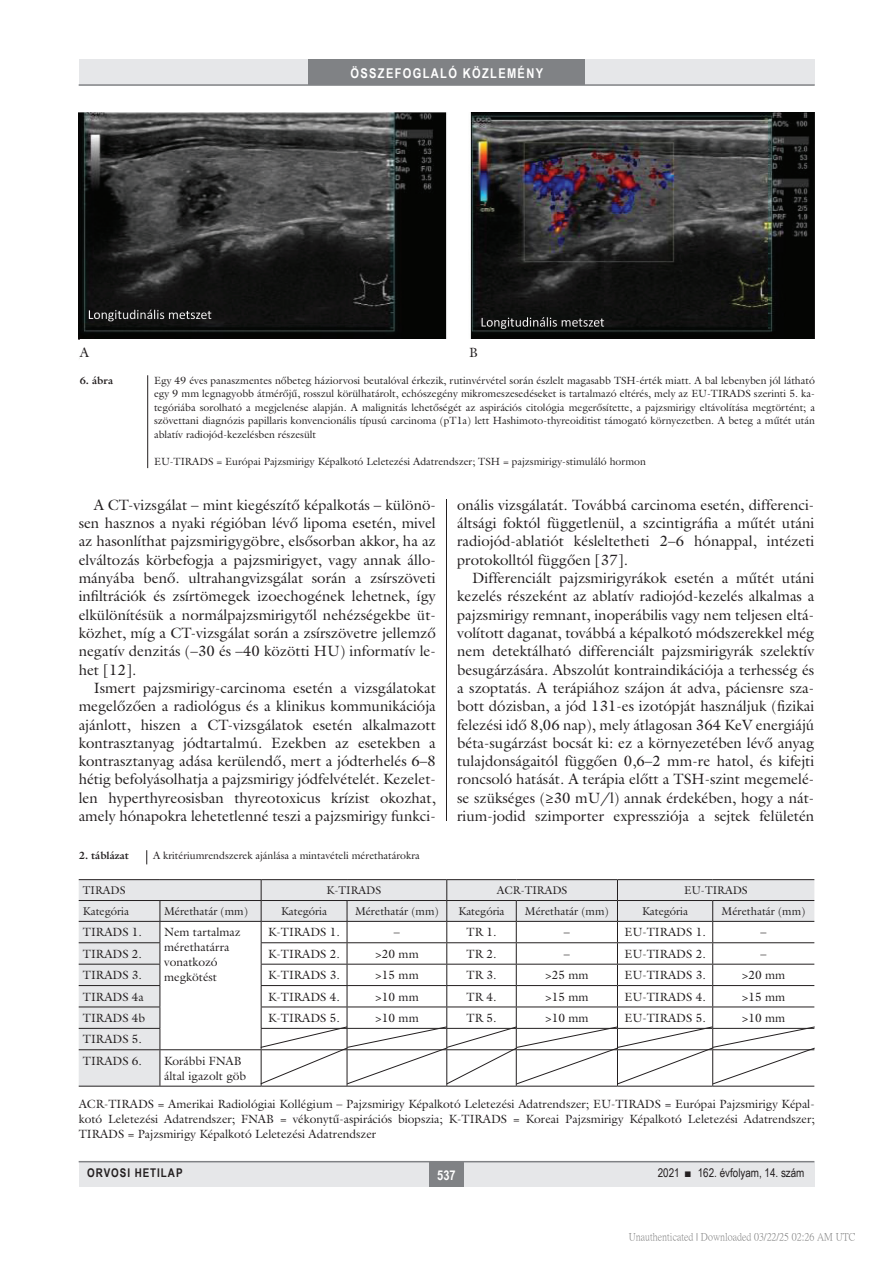
<style>
.page{position:relative;width:893px;height:1263px;background:#fff}
.page>*{position:absolute;margin:0;border:0;box-sizing:border-box;transform-origin:0 0}
.Body_Text{font:15px/18.3px "Galliard Reg";color:#231f20;text-align:justify}
.body-s{font:15px/18.3px "Galliard Reg";color:#231f20;text-align:justify}
.t1{font:700 13.5px "Arial Narrow";letter-spacing:.1em;color:#fff}
.roviditesek_cim{font:13.5px "Galliard Reg";color:#231f20}
.tabla{font:12px/15px "Galliard Reg";color:#231f20}
.tompa_8_10{font:12px/15px "Galliard Reg";color:#231f20;text-align:justify}
.t2{font:12px "Arial Narrow";color:#231f20}
.t3{font:700 12px "Arial Narrow";letter-spacing:.08em;color:#231f20}
.tablafej{font:11.25px "Galliard Reg";color:#231f20}
.kepalairas2{font:10.5px/13.5px "Galliard Reg";color:#231f20;text-align:justify}
.t4{font:10.5px "P Ming Li U";color:rgb(0 0 0/.5)}
.kepalairas1{font:700 10.5px "Galliard Reg";color:#231f20}
</style>
<div class="page">
<div style="left:79px;top:1161px;width:735px;height:25px;background:#e6e7e9"></div>
<div style="left:429px;top:1161px;width:34px;height:25px;background:#808285"></div>
<hr style="left:79px;top:1161px;width:735px;height:1px;background:#808285">
<div style="left:79px;top:60px;width:735px;height:25px;background:#e6e7e9"></div>
<div style="left:308px;top:60px;width:277px;height:25px;background:#808285"></div>
<hr style="left:79px;top:84px;width:736px;height:2px;background:#808285">
<hr style="left:446px;top:111px;width:1px;height:1026px;background:#231f20">
<div style="left:79px;top:821px;width:736px;height:316px;background:#fff"></div>
<svg style="left:146px;top:850px;width:1px;height:14px"></svg>
<hr style="left:79px;top:1086px;width:81px;height:1px;background:#231f20">
<hr style="left:160px;top:1086px;width:101px;height:1px;background:#231f20">
<hr style="left:261px;top:1086px;width:86px;height:1px;background:#231f20">
<hr style="left:347px;top:1086px;width:100px;height:1px;background:#231f20">
<hr style="left:447px;top:1086px;width:69px;height:1px;background:#231f20">
<hr style="left:516px;top:1086px;width:101px;height:1px;background:#231f20">
<hr style="left:617px;top:1086px;width:96px;height:1px;background:#231f20">
<hr style="left:713px;top:1086px;width:101px;height:1px;background:#231f20">
<hr style="left:79px;top:879px;width:81px;height:1px;background:#231f20">
<hr style="left:160px;top:879px;width:101px;height:1px;background:#231f20">
<hr style="left:261px;top:879px;width:86px;height:1px;background:#231f20">
<hr style="left:347px;top:879px;width:100px;height:1px;background:#231f20">
<hr style="left:447px;top:879px;width:69px;height:1px;background:#231f20">
<hr style="left:516px;top:879px;width:101px;height:1px;background:#231f20">
<hr style="left:617px;top:879px;width:96px;height:1px;background:#231f20">
<hr style="left:713px;top:879px;width:101px;height:1px;background:#231f20">
<svg style="left:79px;top:880px;width:736px;height:206px"></svg>
<div style="left:79px;top:111px;width:736px;height:264px;background:#fff"></div>
<img style="left:79px;top:112px;width:736px;height:247px">
<div style="left:80px;top:375px;width:735px;height:124px;background:#fff"></div>
<hr style="left:147px;top:375px;width:1px;height:93px;background:#231f20">
<div style="left:80px;top:339px;width:734px;height:27px;background:#fff"></div>
<p class="t1" style="left:350px;top:63px;width:194px">ÖSSZEFOGLALÓ KÖZLEMÉNY</p>
<p class="roviditesek_cim" style="left:80px;top:344px;width:11px">A</p>
<p class="roviditesek_cim" style="left:469px;top:344px;width:10px">B</p>
<p class="kepalairas1" style="left:80px;top:373px;width:35px">6. ábra</p>
<p class="kepalairas2" style="left:154px;top:373px;width:662px">Egy 49 éves panaszmentes nőbeteg háziorvosi beutalóval érkezik, rutinvérvétel során észlelt magasabb TSH-érték miatt. A bal lebenyben jól látható egy 9 mm legnagyobb átmérőjű, rosszul körülhatárolt, echószegény mikromeszesedéseket is tartalmazó eltérés, mely az EU-TIRADS szerinti 5. ka&shy;tegóriába sorolható a megjelenése alapján. A malignitás lehetőségét az aspirációs citológia megerősítette, a pajzsmirigy eltávolítása megtörtént; a szövettani diagnózis papillaris konvencionális típusú carcinoma (pT1a) lett Hashimoto-thyreoiditist támogató környezetben. A beteg a műtét után ablatív radiojód-kezelésben részesült</p>
<p class="kepalairas2" style="left:154px;top:454px;width:493px">EU-TIRADS = Európai Pajzsmirigy Képalkotó Leletezési Adatrendszer; TSH = pajzsmirigy-stimuláló hormon</p>
<p class="body-s" style="left:79px;top:495px;width:359px;text-indent:15px">A CT-vizsgálat – mint kiegészítő képalkotás – különö&shy;sen hasznos a nyaki régióban lévő lipoma esetén, mivel az hasonlíthat pajzsmirigygöbre, elsősorban akkor, ha az elváltozás körbefogja a pajzsmirigyet, vagy annak állo&shy;mányába benő. ultrahangvizsgálat során a zsírszöveti infiltrációk és zsírtömegek izoechogének lehetnek, így elkülönítésük a normálpajzsmirigytől nehézségekbe üt&shy;közhet, míg a CT-vizsgálat során a zsírszövetre jellemző negatív denzitás (–30 és –40 közötti HU) informatív le&shy;het [12].</p>
<p class="Body_Text" style="left:79px;top:678px;width:359px;text-indent:15px">Ismert pajzsmirigy-carcinoma esetén a vizsgálatokat megelőzően a radiológus és a klinikus kommunikációja ajánlott, hiszen a CT-vizsgálatok esetén alkalmazott kontrasztanyag jódtartalmú. Ezekben az esetekben a kontrasztanyag adása kerülendő, mert a jódterhelés 6–8 hétig befolyásolhatja a pajzsmirigy jódfelvételét. Kezelet&shy;len hyperthyreosisban thyreotoxicus krízist okozhat, amely hónapokra lehetetlenné teszi a pajzsmirigy funkci-</p>
<p class="Body_Text" style="left:457px;top:495px;width:359px">onális vizsgálatát. Továbbá carcinoma esetén, differenci&shy;áltsági foktól függetlenül, a szcintigráfia a műtét utáni radiojód-ablatiót késleltetheti 2–6 hónappal, intézeti protokolltól függően [37].</p>
<p class="Body_Text" style="left:457px;top:568px;width:359px;text-indent:15px">Differenciált pajzsmirigyrákok esetén a műtét utáni kezelés részeként az ablatív radiojód-kezelés alkalmas a pajzsmirigy remnant, inoperábilis vagy nem teljesen eltá&shy;volított daganat, továbbá a képalkotó módszerekkel még nem detektálható differenciált pajzsmirigyrák szelektív besugárzására. Abszolút kontraindikációja a terhesség és a szoptatás. A terápiához szájon át adva, páciensre sza&shy;bott dózisban, a jód 131-es izotópját használjuk (fizikai felezési idő 8,06 nap), mely átlagosan 364 KeV energiájú béta-sugárzást bocsát ki: ez a környezetében lévő anyag tulajdonságaitól függően 0,6–2 mm-re hatol, és kifejti roncsoló hatását. A terápia előtt a TSH-szint megemelé&shy;se szükséges (≥30 mU/l) annak érdekében, hogy a nát&shy;rium-jodid szimporter expressziója a sejtek felületén</p>
<p class="kepalairas1" style="left:79px;top:848px;width:52px">2. táblázat</p>
<p class="kepalairas2" style="left:153px;top:848px;width:268px">A kritériumrendszerek ajánlása a mintavételi mérethatárokra</p>
<p class="tablafej" style="left:83px;top:883px;width:44px">TIRADS</p>
<p class="tablafej" style="left:327px;top:883px;width:56px">K-TIRADS</p>
<p class="tablafej" style="left:497px;top:883px;width:72px">ACR-TIRADS</p>
<p class="tablafej" style="left:684px;top:883px;width:65px">EU-TIRADS</p>
<p class="tablafej" style="left:83px;top:904px;width:48px">Kategória</p>
<p class="tablafej" style="left:164px;top:904px;width:85px">Mérethatár (mm)</p>
<p class="tablafej" style="left:281px;top:904px;width:48px">Kategória</p>
<p class="tablafej" style="left:355px;top:904px;width:85px">Mérethatár (mm)</p>
<p class="tablafej" style="left:458px;top:904px;width:48px">Kategória</p>
<p class="tablafej" style="left:525px;top:904px;width:85px">Mérethatár (mm)</p>
<p class="tablafej" style="left:642px;top:904px;width:48px">Kategória</p>
<p class="tablafej" style="left:722px;top:904px;width:85px">Mérethatár (mm)</p>
<p class="tabla" style="left:83px;top:925px;width:61px">TIRADS 1.</p>
<p class="tabla" style="left:164px;top:925px;width:78px">Nem tartalmaz mérethatárra vonatkozó megkötést</p>
<p class="tabla" style="left:268px;top:925px;width:73px">K-TIRADS 1.</p>
<p class="tabla" style="left:394px;top:925px;width:7px">–</p>
<p class="tabla" style="left:467px;top:925px;width:31px">TR 1.</p>
<p class="tabla" style="left:564px;top:925px;width:7px">–</p>
<p class="tabla" style="left:624px;top:925px;width:83px">EU-TIRADS 1.</p>
<p class="tabla" style="left:760px;top:925px;width:7px">–</p>
<p class="tabla" style="left:83px;top:946px;width:61px">TIRADS 2.</p>
<p class="tabla" style="left:268px;top:946px;width:73px">K-TIRADS 2.</p>
<p class="tabla" style="left:375px;top:946px;width:45px">&gt;20 mm</p>
<p class="tabla" style="left:467px;top:946px;width:31px">TR 2.</p>
<p class="tabla" style="left:564px;top:946px;width:7px">–</p>
<p class="tabla" style="left:624px;top:946px;width:83px">EU-TIRADS 2.</p>
<p class="tabla" style="left:760px;top:946px;width:7px">–</p>
<p class="tabla" style="left:83px;top:967px;width:61px">TIRADS 3.</p>
<p class="tabla" style="left:268px;top:967px;width:73px">K-TIRADS 3.</p>
<p class="tabla" style="left:375px;top:967px;width:45px">&gt;15 mm</p>
<p class="tabla" style="left:467px;top:967px;width:31px">TR 3.</p>
<p class="tabla" style="left:545px;top:967px;width:45px">&gt;25 mm</p>
<p class="tabla" style="left:624px;top:967px;width:83px">EU-TIRADS 3.</p>
<p class="tabla" style="left:742px;top:967px;width:45px">&gt;20 mm</p>
<p class="tabla" style="left:83px;top:989px;width:62px">TIRADS 4a</p>
<p class="tabla" style="left:268px;top:989px;width:73px">K-TIRADS 4.</p>
<p class="tabla" style="left:375px;top:989px;width:45px">&gt;10 mm</p>
<p class="tabla" style="left:467px;top:989px;width:31px">TR 4.</p>
<p class="tabla" style="left:545px;top:989px;width:45px">&gt;15 mm</p>
<p class="tabla" style="left:624px;top:989px;width:83px">EU-TIRADS 4.</p>
<p class="tabla" style="left:742px;top:989px;width:45px">&gt;15 mm</p>
<p class="tabla" style="left:83px;top:1010px;width:64px">TIRADS 4b</p>
<p class="tabla" style="left:268px;top:1010px;width:73px">K-TIRADS 5.</p>
<p class="tabla" style="left:375px;top:1010px;width:45px">&gt;10 mm</p>
<p class="tabla" style="left:467px;top:1010px;width:31px">TR 5.</p>
<p class="tabla" style="left:545px;top:1010px;width:45px">&gt;10 mm</p>
<p class="tabla" style="left:624px;top:1010px;width:83px">EU-TIRADS 5.</p>
<p class="tabla" style="left:742px;top:1010px;width:45px">&gt;10 mm</p>
<p class="tabla" style="left:83px;top:1032px;width:61px">TIRADS 5.</p>
<p class="tabla" style="left:83px;top:1053px;width:61px">TIRADS 6.</p>
<p class="tabla" style="left:164px;top:1053px;width:84px">Korábbi FNAB által igazolt göb</p>
<p class="tompa_8_10" style="left:79px;top:1096px;width:738px">ACR-TIRADS = Amerikai Radiológiai Kollégium – Pajzsmirigy Képalkotó Leletezési Adatrendszer; EU-TIRADS = Európai Pajzsmirigy Képal&shy;kotó Leletezési Adatrendszer; FNAB = vékonytű-aspirációs biopszia; K-TIRADS = Koreai Pajzsmirigy Képalkotó Leletezési Adatrendszer; TIRADS = Pajzsmirigy Képalkotó Leletezési Adatrendszer</p>
<p class="t3" style="left:87px;top:1164px;width:97px">ORVOSI HETILAP</p>
<p class="t1" style="left:437px;top:1165px;width:20px">537</p>
<p class="t2" style="left:658px;top:1164px;width:148px">2021 ■ 162. évfolyam, 14. szám</p>
<p class="t4" style="left:629px;top:1232px;width:228px">Unauthenticated | Downloaded 03/22/25 02:26 AM UTC</p>
</div>
